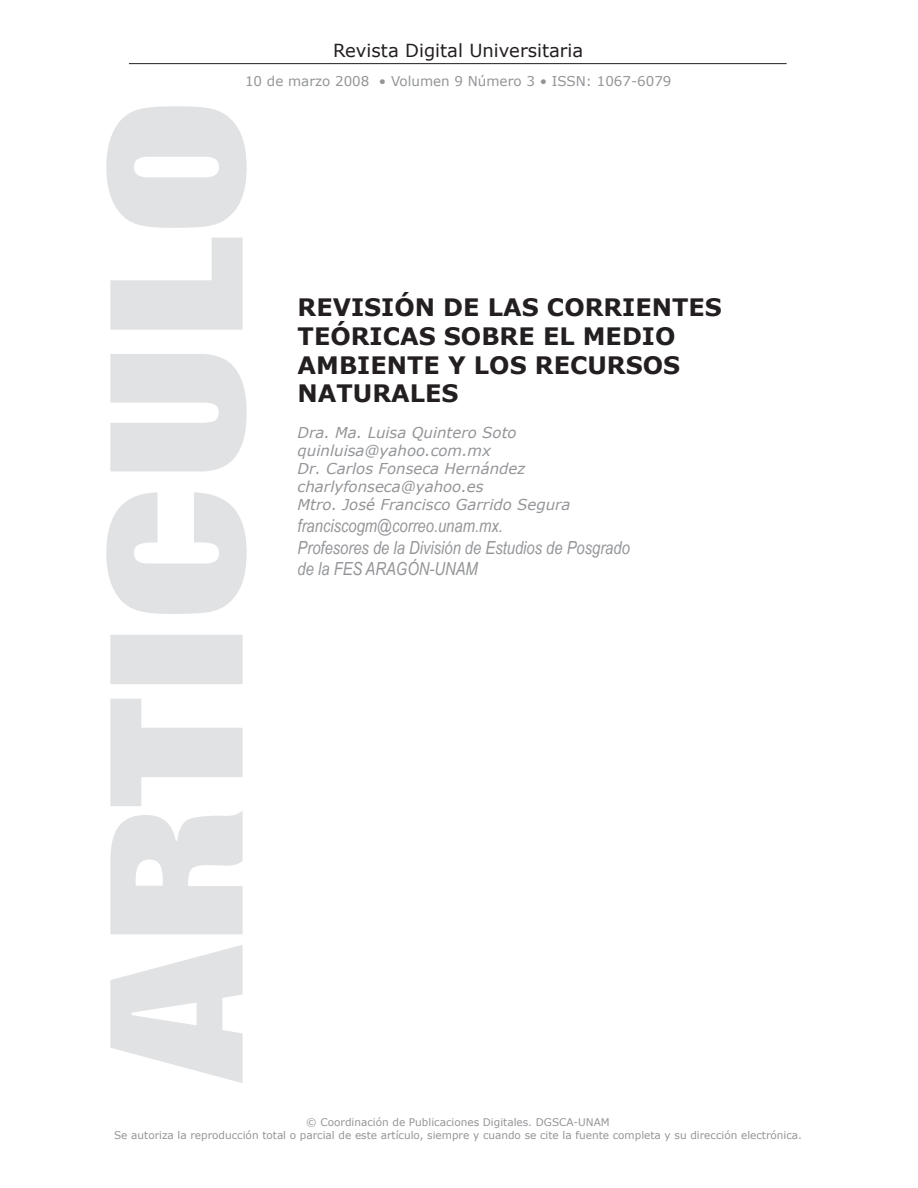
<style>
.page{position:relative;width:918px;height:1188px;background:#fff}
.page>*{position:absolute;margin:0;border:0;box-sizing:border-box;transform-origin:0 0}
.Caratula_Titulos{font:700 24px "Verdana";color:#231f20}
.Caratula_Autor{font:italic 18px "Arial Narrow";color:#939598}
.t1{font:18px "Verdana";color:#231f20}
.Caratula_Autor-2{font:italic 15px "Verdana";color:#939598}
.t2{font:13.5px "Verdana";color:#939598}
.t3{font:10.5px "Verdana";color:#939598}
</style>
<div class="page">
<svg style="left:106px;top:106px;width:141px;height:977px;fill:#e1e2e4"></svg>
<hr style="left:129px;top:63px;width:658px;height:1px;background:#231f20">
<p class="t1" style="left:333px;top:39px;width:252px">Revista Digital Universitaria</p>
<p class="t2" style="left:245px;top:72px;width:428px">10 de marzo 2008 • Volumen 9 Número 3 • ISSN: 1067-6079</p>
<p class="Caratula_Titulos" style="left:298px;top:292px;width:426px">REVISIÓN DE LAS CORRIENTES</p>
<p class="Caratula_Titulos" style="left:298px;top:321px;width:379px">TEÓRICAS SOBRE EL MEDIO</p>
<p class="Caratula_Titulos" style="left:298px;top:350px;width:384px">AMBIENTE Y LOS RECURSOS</p>
<p class="Caratula_Titulos" style="left:298px;top:378px;width:162px">NATURALES</p>
<p class="Caratula_Autor-2" style="left:298px;top:423px;width:221px">Dra. Ma. Luisa Quintero Soto</p>
<p class="Caratula_Autor-2" style="left:298px;top:441px;width:195px">quinluisa@yahoo.com.mx</p>
<p class="Caratula_Autor-2" style="left:298px;top:459px;width:229px">Dr. Carlos Fonseca Hernández</p>
<p class="Caratula_Autor-2" style="left:298px;top:477px;width:187px">charlyfonseca@yahoo.es</p>
<p class="Caratula_Autor-2" style="left:298px;top:495px;width:274px">Mtro. José Francisco Garrido Segura</p>
<p class="Caratula_Autor" style="left:298px;top:513px;width:207px">franciscogm@correo.unam.mx.</p>
<p class="Caratula_Autor" style="left:298px;top:535px;width:334px">Profesores de la División de Estudios de Posgrado</p>
<p class="Caratula_Autor" style="left:298px;top:556px;width:182px">de la FES ARAGÓN-UNAM</p>
<p class="t3" style="left:306px;top:1115px;width:305px">© Coordinación de Publicaciones Digitales. DGSCA-UNAM</p>
<p class="t3" style="left:114px;top:1128px;width:689px">Se autoriza la reproducción total o parcial de este artículo, siempre y cuando se cite la fuente completa y su dirección electrónica.</p>
</div>
